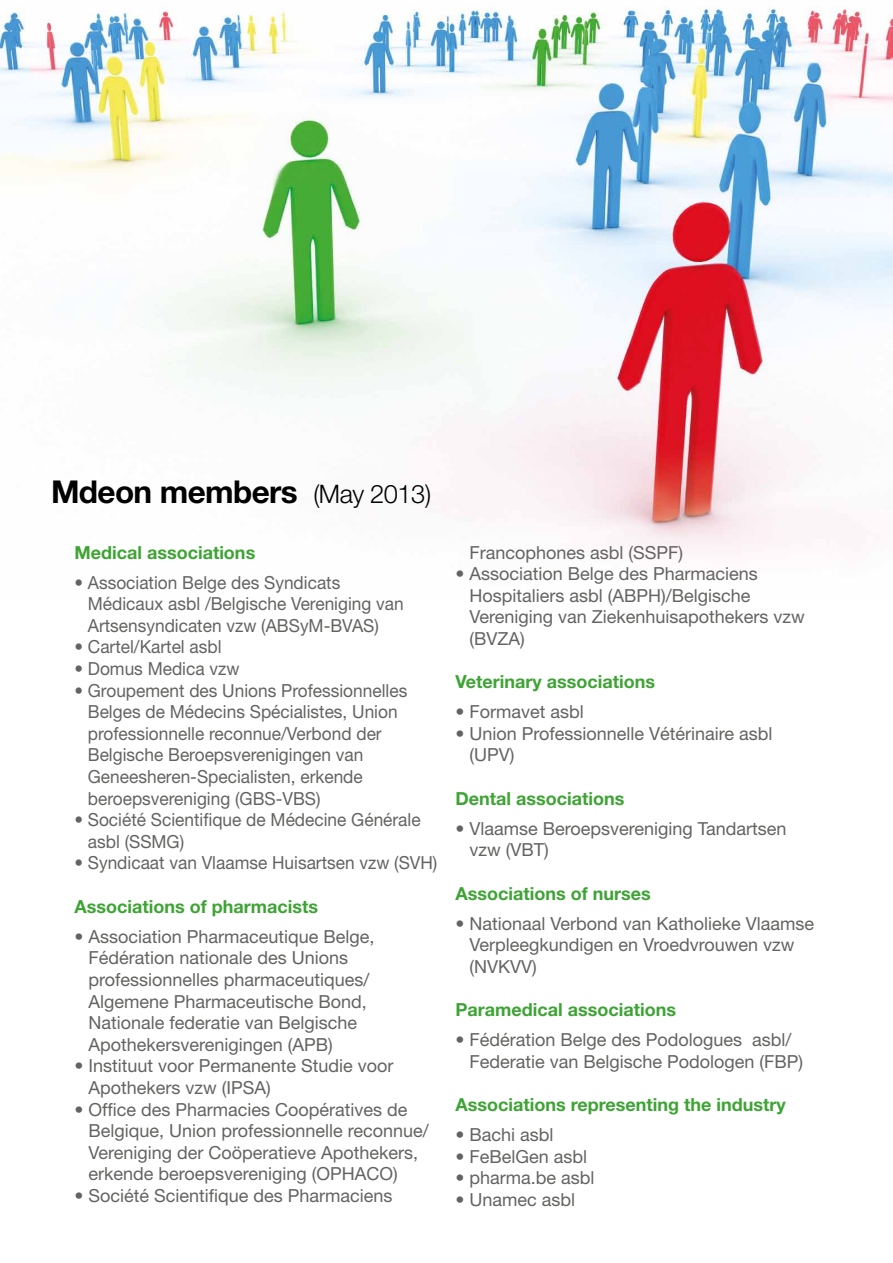
<style>
.page{position:relative;width:893px;height:1263px;background:#fff}
.page>*{position:absolute;margin:0;border:0;box-sizing:border-box;transform-origin:0 0}
.t1{font:700 31.5px "Helvetica Neue";letter-spacing:-.02em;color:#000}
.t2{font:18px/21.6px "Helvetica Neue";color:#636362}
.t3{font:18px/21.6px "Helvetica Neue";color:#636362;scale:.96 1}
.t4{font:700 18px "Helvetica Neue";color:#3da434}
.s1{font-weight:300;font-size:25.5px}
</style>
<div class="page">
<img style="left:0;top:6px;width:893px;height:548px">
<h1 class="t1" style="left:51px;top:472px;width:382px">Mdeon members <span class="s1">(May 2013)</span></h1>
<p class="t4" style="left:74px;top:541px;width:182px">Medical associations</p>
<p class="t3" style="left:88px;top:571px;width:331px;text-indent:-13px">• Association Belge des Syndicats<br>Médicaux asbl /Belgische Vereniging van<br>Artsensyndicaten vzw (ABSyM-BVAS)</p>
<p class="t3" style="left:74px;top:636px;width:155px">• Cartel/Kartel asbl</p>
<p class="t3" style="left:74px;top:657px;width:174px">• Domus Medica vzw</p>
<p class="t3" style="left:88px;top:679px;width:334px;text-indent:-13px">• Groupement des Unions Professionnelles Belges de Médecins Spécialistes, Union professionnelle reconnue/Verbond der Belgische Beroepsverenigingen van Geneesheren-Specialisten, erkende beroepsvereniging (GBS-VBS)</p>
<p class="t3" style="left:88px;top:809px;width:348px;text-indent:-13px">• Société Scientifique de Médecine Générale asbl (SSMG)</p>
<p class="t3" style="left:74px;top:852px;width:380px">• Syndicaat van Vlaamse Huisartsen vzw (SVH)</p>
<p class="t4" style="left:74px;top:895px;width:245px">Associations of pharmacists</p>
<p class="t2" style="left:88px;top:925px;width:288px;text-indent:-14px">• Association Pharmaceutique Belge, Fédération nationale des Unions professionnelles pharmaceutiques/ Algemene Pharmaceutische Bond, Nationale federatie van Belgische Apothekersverenigingen (APB)</p>
<p class="t2" style="left:88px;top:1055px;width:307px;text-indent:-14px">• Instituut voor Permanente Studie voor<br>Apothekers vzw (IPSA)</p>
<p class="t2" style="left:88px;top:1098px;width:342px;text-indent:-14px">• Office des Pharmacies Coopératives de Belgique, Union professionnelle reconnue/ Vereniging der Coöperatieve Apothekers, erkende beroepsvereniging (OPHACO)</p>
<p class="t2" style="left:74px;top:1184px;width:320px">• Société Scientifique des Pharmaciens</p>
<p class="t2" style="left:469px;top:541px;width:215px">Francophones asbl (SSPF)</p>
<p class="t2" style="left:469px;top:563px;width:337px;text-indent:-14px">• Association Belge des Pharmaciens<br>Hospitaliers asbl (ABPH)/Belgische<br>Vereniging van Ziekenhuisapothekers vzw (BVZA)</p>
<p class="t4" style="left:455px;top:671px;width:201px">Veterinary associations</p>
<p class="t2" style="left:455px;top:701px;width:130px">• Formavet asbl</p>
<p class="t2" style="left:469px;top:722px;width:305px;text-indent:-14px">• Union Professionnelle Vétérinaire asbl (UPV)</p>
<p class="t4" style="left:455px;top:787px;width:170px">Dental associations</p>
<p class="t2" style="left:469px;top:817px;width:319px;text-indent:-14px">• Vlaamse Beroepsvereniging Tandartsen vzw (VBT)</p>
<p class="t4" style="left:455px;top:882px;width:197px">Associations of nurses</p>
<p class="t2" style="left:469px;top:912px;width:346px;text-indent:-14px">• Nationaal Verbond van Katholieke Vlaamse<br>Verpleegkundigen en Vroedvrouwen vzw (NVKVV)</p>
<p class="t4" style="left:455px;top:998px;width:222px">Paramedical associations</p>
<p class="t2" style="left:469px;top:1029px;width:335px;text-indent:-14px">• Fédération Belge des Podologues asbl/<br>Federatie van Belgische Podologen (FBP)</p>
<p class="t4" style="left:455px;top:1093px;width:332px">Associations representing the industry</p>
<p class="t2" style="left:455px;top:1124px;width:100px">• Bachi asbl</p>
<p class="t2" style="left:455px;top:1145px;width:133px">• FeBelGen asbl</p>
<p class="t2" style="left:455px;top:1167px;width:141px">• pharma.be asbl</p>
<p class="t2" style="left:455px;top:1188px;width:121px">• Unamec asbl</p>
</div>
